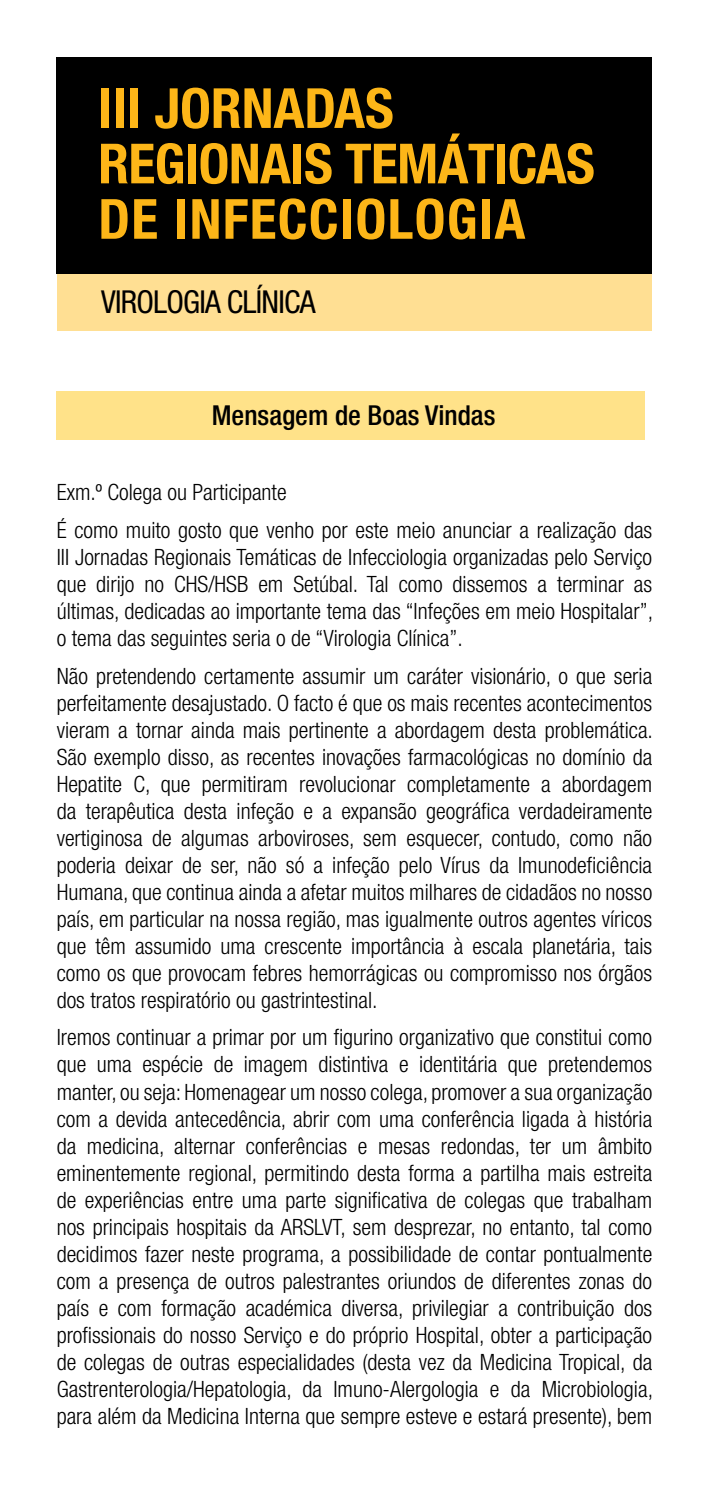
<style>
.page{position:relative;width:709px;height:1489px;background:#fff}
.page>*{position:absolute;margin:0;border:0;box-sizing:border-box;transform-origin:0 0}
.t1{font:700 condensed 55.5px/55.5px "Helvetica Neue";color:#fdb618}
.t2{font:condensed 31.75px "Helvetica Neue";letter-spacing:-.025em;color:#000}
.t3{font:500 condensed 27.5px "Helvetica Neue";color:#000}
.t4{font:300 condensed 22.5px/27px "Helvetica Neue";color:#000;text-align:justify}
</style>
<div class="page">
<div style="left:57px;top:391px;width:588px;height:49px;background:#ffe289"></div>
<div style="left:58px;top:273px;width:594px;height:57px;background:#ffdf93"></div>
<div style="left:57px;top:57px;width:595px;height:216px;background:#000"></div>
<h1 class="t1" style="left:98px;top:80px;width:498px">III JORNADAS<br>REGIONAIS TEMÁTICAS<br>DE INFECCIOLOGIA</h1>
<h2 class="t2" style="left:101px;top:283px;width:216px">VIROLOGIA CLÍNICA</h2>
<p class="t3" style="left:212px;top:399px;width:285px">Mensagem de Boas Vindas</p>
<p class="t4" style="left:57px;top:473px;width:597px;line-height:37.5px">Exm.º Colega ou Participante<br>É como muito gosto que venho por este meio anunciar a realização das</p>
<p class="t4" style="left:57px;top:543px;width:598px">III Jornadas Regionais Temáticas de Infecciologia organizadas pelo Serviço que dirijo no CHS/HSB em Setúbal. Tal como dissemos a terminar as últimas, dedicadas ao importante tema das “Infeções em meio Hospitalar”, o tema das seguintes seria o de “Virologia Clínica”.</p>
<p class="t4" style="left:57px;top:662px;width:598px">Não pretendendo certamente assumir um caráter visionário, o que seria perfeitamente desajustado. O facto é que os mais recentes acontecimentos vieram a tornar ainda mais pertinente a abordagem desta problemática.<br>São exemplo disso, as recentes inovações farmacológicas no domínio da Hepatite C, que permitiram revolucionar completamente a abordagem da terapêutica desta infeção e a expansão geográfica verdadeiramente vertiginosa de algumas arboviroses, sem esquecer, contudo, como não poderia deixar de ser, não só a infeção pelo Vírus da Imunodeficiência Humana, que continua ainda a afetar muitos milhares de cidadãos no nosso país, em particular na nossa região, mas igualmente outros agentes víricos que têm assumido uma crescente importância à escala planetária, tais como os que provocam febres hemorrágicas ou compromisso nos órgãos dos tratos respiratório ou gastrintestinal.</p>
<p class="t4" style="left:57px;top:1023px;width:598px">Iremos continuar a primar por um figurino organizativo que constitui como que uma espécie de imagem distintiva e identitária que pretendemos manter, ou seja: Homenagear um nosso colega, promover a sua organização com a devida antecedência, abrir com uma conferência ligada à história da medicina, alternar conferências e mesas redondas, ter um âmbito eminentemente regional, permitindo desta forma a partilha mais estreita de experiências entre uma parte significativa de colegas que trabalham nos principais hospitais da ARSLVT, sem desprezar, no entanto, tal como decidimos fazer neste programa, a possibilidade de contar pontualmente com a presença de outros palestrantes oriundos de diferentes zonas do país e com formação académica diversa, privilegiar a contribuição dos profissionais do nosso Serviço e do próprio Hospital, obter a participação de colegas de outras especialidades (desta vez da Medicina Tropical, da Gastrenterologia/Hepatologia, da Imuno-Alergologia e da Microbiologia, para além da Medicina Interna que sempre esteve e estará presente), bem</p>
</div>
